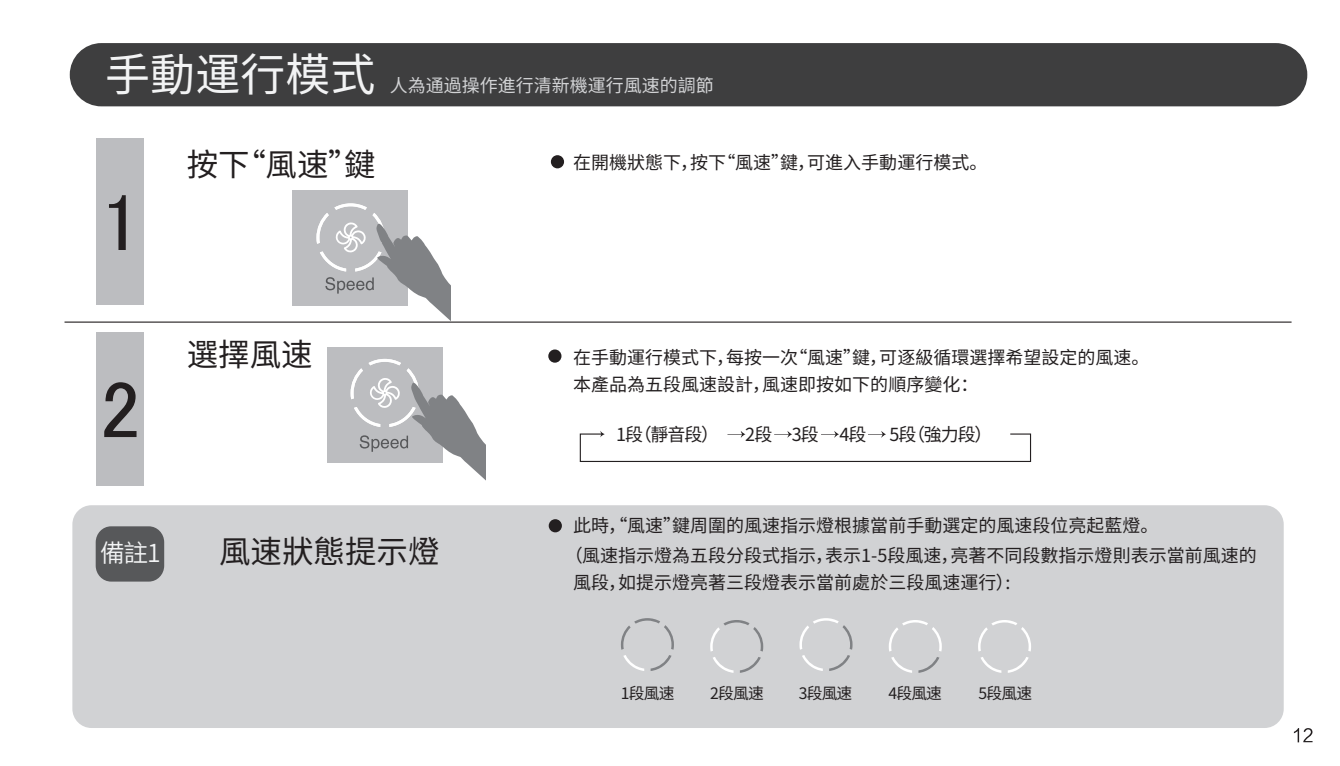
<style>
.page{position:relative;width:1340px;height:766px;background:#fff}
.page>*{position:absolute;margin:0;border:0;box-sizing:border-box;transform-origin:0 0}
.t1{font:45px "Source Han Sans CN";color:#f2f3f4}
.t2{font:31.5px "Source Han Sans CN";color:#231f20}
.t3{font:24.75px "Source Han Sans CN";color:#f2f3f4}
.t4{font:18px/27px "Source Han Sans CN";color:#231f20}
.t5{font:18px "Source Han Sans CN";color:#d1d2d4}
.t6{font:15.75px "Source Han Sans CN";letter-spacing:-.05em;color:#231f20}
</style>
<div class="page">
<div style="left:72px;top:505px;width:1211px;height:222px;background:#d1d2d4;border-radius:19px"></div>
<div style="left:96px;top:526px;width:68px;height:55px;background:#57585a;border-radius:16px"></div>
<div style="left:70px;top:43px;width:1237px;height:63px;background:#3e3e3f;border-radius:32px"></div>
<div style="left:551px;top:155px;width:13px;height:13px;background:#231f20;border-radius:50%"></div>
<div style="left:96px;top:139px;width:48px;height:166px;background:#bcbdc0"></div>
<svg style="left:109px;top:195px;width:17px;height:55px"></svg>
<hr style="left:65px;top:321px;width:1226px;height:1px;background:#231f20">
<div style="left:548px;top:519px;width:14px;height:13px;background:#231f20;border-radius:50%"></div>
<div style="left:548px;top:349px;width:13px;height:13px;background:#231f20;border-radius:50%"></div>
<div style="left:96px;top:332px;width:48px;height:153px;background:#bcbdc0"></div>
<svg style="left:104px;top:382px;width:32px;height:55px"></svg>
<svg style="left:579px;top:431px;width:452px;height:31px"></svg>
<div style="left:292px;top:190px;width:115px;height:115px;background:#bcbdc0"></div>
<div style="left:327px;top:348px;width:115px;height:115px;background:#bcbdc0"></div>
<svg style="left:621px;top:618px;width:53px;height:52px"></svg>
<svg style="left:710px;top:620px;width:53px;height:52px"></svg>
<svg style="left:799px;top:618px;width:53px;height:52px"></svg>
<svg style="left:889px;top:620px;width:52px;height:52px"></svg>
<svg style="left:978px;top:620px;width:53px;height:52px"></svg>
<svg style="left:1293px;top:728px;width:19px;height:14px"></svg>
<svg style="left:316px;top:203px;width:134px;height:120px"></svg>
<svg style="left:350px;top:359px;width:135px;height:121px"></svg>
<h1 class="t1" style="left:105px;top:49px;width:271px">手動運行模式</h1>
<p class="t5" style="left:390px;top:75px;width:326px">人為通過操作進行清新機運行風速的調節</p>
<h2 class="t2" style="left:187px;top:146px;width:190px">按下“風速”鍵</h2>
<p class="t4" style="left:573px;top:149px;width:416px">在開機狀態下，按下“風速”鍵，可進入手動運行模式。</p>
<h2 class="t2" style="left:187px;top:336px;width:128px">選擇風速</h2>
<p class="t4" style="left:573px;top:344px;width:578px">在手動運行模式下，每按一次“風速”鍵，可逐級循環選擇希望設定的風速。本產品為五段風速設計，風速即按如下的順序變化：</p>
<p class="t4" style="left:616px;top:421px;width:104px">1段（靜音段）</p>
<p class="t4" style="left:745px;top:421px;width:29px">2段</p>
<p class="t4" style="left:791px;top:421px;width:76px">3段 4段</p>
<p class="t4" style="left:889px;top:421px;width:104px">5段（強力段）</p>
<p class="t4" style="left:573px;top:512px;width:587px">此時，“風速”鍵周圍的風速指示燈根據當前手動選定的風速段位亮起藍燈。</p>
<h3 class="t3" style="left:100px;top:538px;width:62px">備註1</h3>
<h2 class="t2" style="left:219px;top:534px;width:222px">風速狀態提示燈</h2>
<p class="t4" style="left:573px;top:542px;width:685px;text-indent:-8px">（風速指示燈為五段分段式指示，表示1-5段風速，亮著不同段數指示燈則表示當前風速的風段，如提示燈亮著三段燈表示當前處於三段風速運行）:</p>
<p class="t6" style="left:621px;top:684px;width:55px">1段風速</p>
<p class="t6" style="left:710px;top:684px;width:55px">2段風速</p>
<p class="t6" style="left:798px;top:684px;width:55px">3段風速</p>
<p class="t6" style="left:888px;top:684px;width:55px">4段風速</p>
<p class="t6" style="left:978px;top:684px;width:55px">5段風速</p>
</div>
